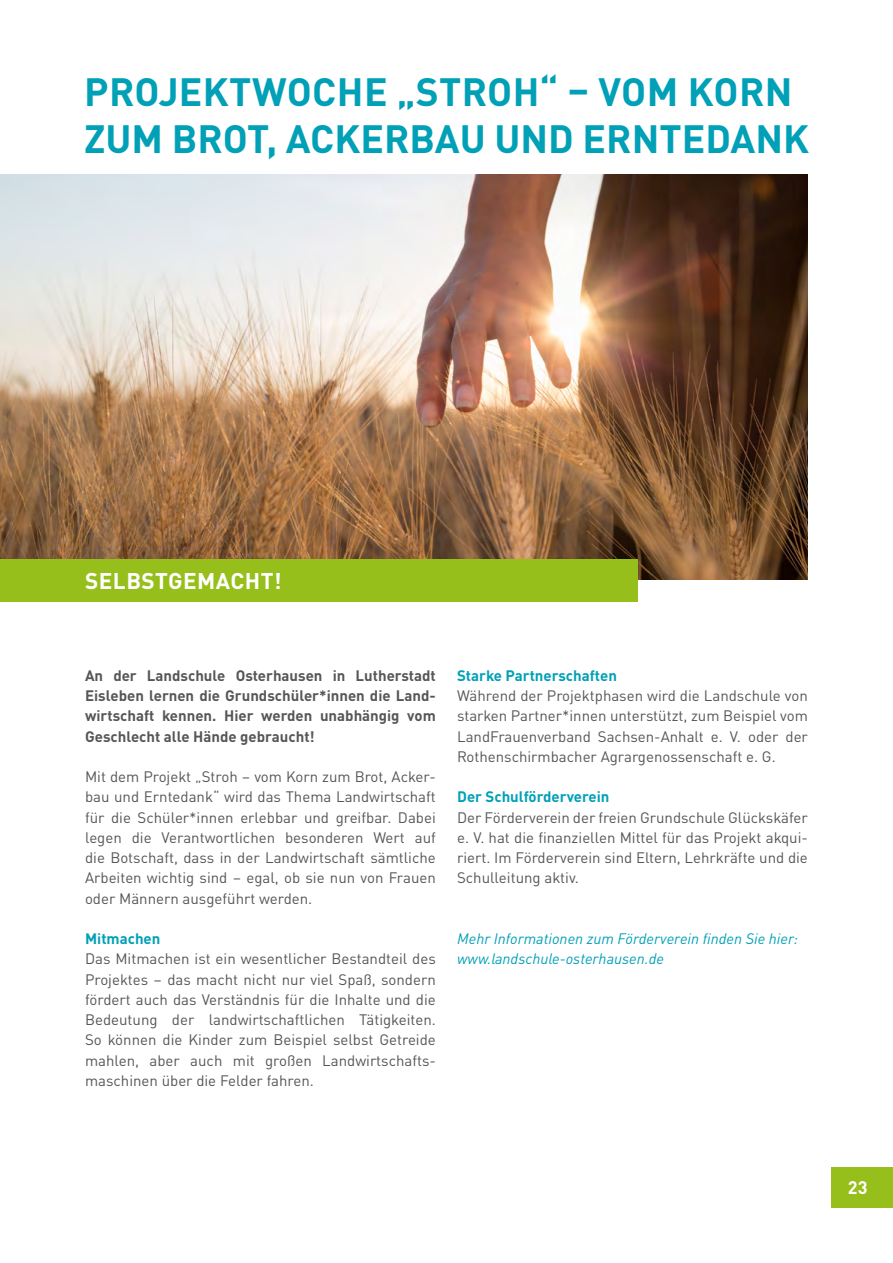
<style>
.page{position:relative;width:893px;height:1263px;background:#fff}
.page>*{position:absolute;margin:0;border:0;box-sizing:border-box;transform-origin:0 0}
.t1{font:700 39px/46.8px "DIN Pro";color:#00a0b7}
.t2{font:700 22.5px "DIN Pro";letter-spacing:.02em;color:#fff}
.t3{font:700 18px "DIN Pro";color:#fff}
.t4{font:15px/20.2px "DIN Pro";color:#565656;text-align:justify}
.t5{font:700 15px/20.2px "DIN Pro";color:#565656;text-align:justify}
.t6{font:italic 15px/20.2px "DIN Pro";color:#00a0b7}
.t7{font:700 15px "DIN Pro";color:#00a0b7}
</style>
<div class="page">
<div style="left:831px;top:1167px;width:62px;height:40px;background:#97bf1b"></div>
<img style="left:0;top:174px;width:808px;height:406px">
<div style="left:0;top:559px;width:638px;height:43px;background:#97bf1b"></div>
<h1 class="t1" style="left:84px;top:66px;width:727px">PROJEKTWOCHE „STROH“ – VOM KORN<br>ZUM BROT, ACKERBAU UND ERNTEDANK</h1>
<h2 class="t2" style="left:85px;top:563px;width:198px">SELBSTGEMACHT!</h2>
<p class="t5" style="left:85px;top:664px;width:352px">An der Landschule Osterhausen in Lutherstadt Eisleben lernen die Grundschüler*innen die Land&shy;wirtschaft kennen. Hier werden unabhängig vom Geschlecht alle Hände gebraucht!</p>
<p class="t4" style="left:85px;top:766px;width:352px">Mit dem Projekt „Stroh – vom Korn zum Brot, Acker&shy;bau und Erntedank“ wird das Thema Landwirtschaft für die Schüler*innen erlebbar und greifbar. Dabei legen die Verantwortlichen besonderen Wert auf die Botschaft, dass in der Landwirtschaft sämtliche Arbeiten wichtig sind – egal, ob sie nun von Frauen oder Männern ausgeführt werden.</p>
<p class="t7" style="left:85px;top:927px;width:77px">Mitmachen</p>
<p class="t4" style="left:85px;top:948px;width:352px;text-align:left">Das Mitmachen ist ein wesentlicher Bestandteil des Projektes – das macht nicht nur viel Spaß, sondern fördert auch das Verständnis für die Inhalte und die Bedeutung der landwirtschaftlichen Tätigkeiten.<br>So können die Kinder zum Beispiel selbst Getreide mahlen, aber auch mit großen Landwirtschafts&shy;maschinen über die Felder fahren.</p>
<p class="t7" style="left:457px;top:664px;width:161px">Starke Partnerschaften</p>
<p class="t4" style="left:457px;top:685px;width:352px">Während der Projektphasen wird die Landschule von starken Partner*innen unterstützt, zum Beispiel vom LandFrauenverband Sachsen-Anhalt e. V. oder der Rothenschirmbacher Agrargenossenschaft e. G.</p>
<p class="t7" style="left:457px;top:785px;width:154px">Der Schulförderverein</p>
<p class="t4" style="left:457px;top:806px;width:352px">Der Förderverein der freien Grundschule Glückskäfer e. V. hat die finanziellen Mittel für das Projekt akqui&shy;riert. Im Förderverein sind Eltern, Lehrkräfte und die Schulleitung aktiv.</p>
<p class="t6" style="left:457px;top:927px;width:342px">Mehr Informationen zum Förderverein finden Sie hier: www.landschule-osterhausen.de</p>
<p class="t3" style="left:848px;top:1173px;width:21px">23</p>
</div>
